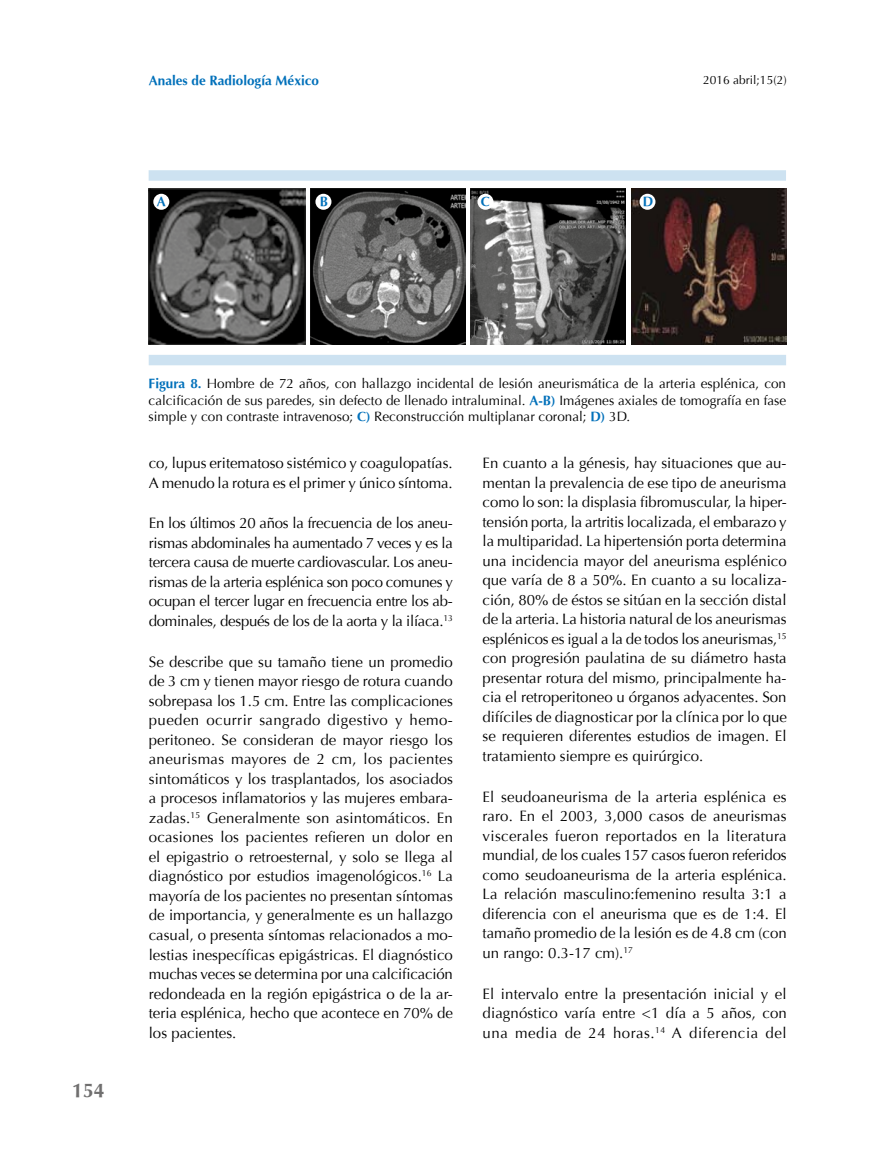
<style>
.page{position:relative;width:893px;height:1149px;background:#fff}
.page>*{position:absolute;margin:0;border:0;box-sizing:border-box;transform-origin:0 0}
.t1{font:700 19.5px "Optima";color:#706f6f}
.t2{font:15px/19.5px "Optima";color:#000;text-align:justify}
.t3{font:13.5px/16.5px "Optima";color:#000;text-align:justify}
.t4{font:700 13.5px "Optima";color:#0070ba}
.t5{font:12px "Optima";color:#000}
.s1{font-weight:700;color:#0070ba}
</style>
<div class="page">
<div style="left:149px;top:355px;width:637px;height:10px;background:#cde2f1"></div>
<div style="left:149px;top:170px;width:637px;height:11px;background:#cde2f1"></div>
<img style="left:149px;top:189px;width:157px;height:155px">
<img style="left:311px;top:189px;width:154px;height:155px">
<img style="left:470px;top:189px;width:156px;height:155px">
<img style="left:631px;top:189px;width:156px;height:155px">
<div style="left:153px;top:194px;width:16px;height:16px;background:#fff;border-radius:50%"></div>
<div style="left:315px;top:194px;width:16px;height:16px;background:#fff;border-radius:50%"></div>
<div style="left:477px;top:194px;width:16px;height:16px;background:#fff;border-radius:50%"></div>
<div style="left:639px;top:194px;width:16px;height:16px;background:#fff;border-radius:50%"></div>
<p class="t4" style="left:149px;top:73px;width:172px">Anales de Radiología México</p>
<p class="t5" style="left:703px;top:73px;width:85px">2016 abril;15(2)</p>
<p class="t4" style="left:157px;top:194px;width:11px">A</p>
<p class="t4" style="left:320px;top:194px;width:10px">B</p>
<p class="t4" style="left:481px;top:194px;width:11px">C</p>
<p class="t4" style="left:643px;top:194px;width:12px">D</p>
<h1 class="t1" style="left:72px;top:1079px;width:34px">154</h1>
<p class="t3" style="left:149px;top:375px;width:639px"><span class="s1">Figura 8.</span> Hombre de 72 años, con hallazgo incidental de lesión aneurismática de la arteria esplénica, con calcificación de sus paredes, sin defecto de llenado intraluminal. <span class="s1">A-B)</span> Imágenes axiales de tomografía en fase simple y con contraste intravenoso; <span class="s1">C)</span> Reconstrucción multiplanar coronal; <span class="s1">D)</span> 3D.</p>
<p class="t2" style="left:149px;top:453px;width:305px">co, lupus eritematoso sistémico y coagulopatías.<br>A menudo la rotura es el primer y único síntoma.</p>
<p class="t2" style="left:149px;top:513px;width:306px">En los últimos 20 años la frecuencia de los aneu&shy;rismas abdominales ha aumentado 7 veces y es la tercera causa de muerte cardiovascular. Los aneu&shy;rismas de la arteria esplénica son poco comunes y ocupan el tercer lugar en frecuencia entre los ab&shy;dominales, después de los de la aorta y la ilíaca.<sup>13</sup></p>
<p class="t2" style="left:149px;top:652px;width:306px">Se describe que su tamaño tiene un promedio de 3 cm y tienen mayor riesgo de rotura cuando sobrepasa los 1.5 cm. Entre las complicaciones pueden ocurrir sangrado digestivo y hemo&shy;peritoneo. Se consideran de mayor riesgo los aneurismas mayores de 2 cm, los pacientes sintomáticos y los trasplantados, los asociados a procesos inflamatorios y las mujeres embara&shy;zadas.<sup>15</sup> Generalmente son asintomáticos. En ocasiones los pacientes refieren un dolor en el epigastrio o retroesternal, y solo se llega al diagnóstico por estudios imagenológicos.<sup>16</sup> La mayoría de los pacientes no presentan síntomas de importancia, y generalmente es un hallazgo casual, o presenta síntomas relacionados a mo&shy;lestias inespecíficas epigástricas. El diagnóstico muchas veces se determina por una calcificación redondeada en la región epigástrica o de la ar&shy;teria esplénica, hecho que acontece en 70% de los pacientes.</p>
<p class="t2" style="left:483px;top:453px;width:306px">En cuanto a la génesis, hay situaciones que au&shy;mentan la prevalencia de ese tipo de aneurisma como lo son: la displasia fibromuscular, la hiper&shy;tensión porta, la artritis localizada, el embarazo y la multiparidad. La hipertensión porta determina una incidencia mayor del aneurisma esplénico que varía de 8 a 50%. En cuanto a su localiza&shy;ción, 80% de éstos se sitúan en la sección distal de la arteria. La historia natural de los aneurismas esplénicos es igual a la de todos los aneurismas,<sup>15 </sup>con progresión paulatina de su diámetro hasta presentar rotura del mismo, principalmente ha&shy;cia el retroperitoneo u órganos adyacentes. Son difíciles de diagnosticar por la clínica por lo que se requieren diferentes estudios de imagen. El tratamiento siempre es quirúrgico.</p>
<p class="t2" style="left:483px;top:786px;width:306px">El seudoaneurisma de la arteria esplénica es raro. En el 2003, 3,000 casos de aneurismas viscerales fueron reportados en la literatura mundial, de los cuales 157 casos fueron referidos como seudoaneurisma de la arteria esplénica.<br>La relación masculino:femenino resulta 3:1 a diferencia con el aneurisma que es de 1:4. El tamaño promedio de la lesión es de 4.8 cm (con un rango: 0.3-17 cm).<sup>17</sup></p>
<p class="t2" style="left:483px;top:983px;width:306px">El intervalo entre la presentación inicial y el diagnóstico varía entre &lt;1 día a 5 años, con una media de 24 horas.<sup>14</sup> A diferencia del</p>
</div>
